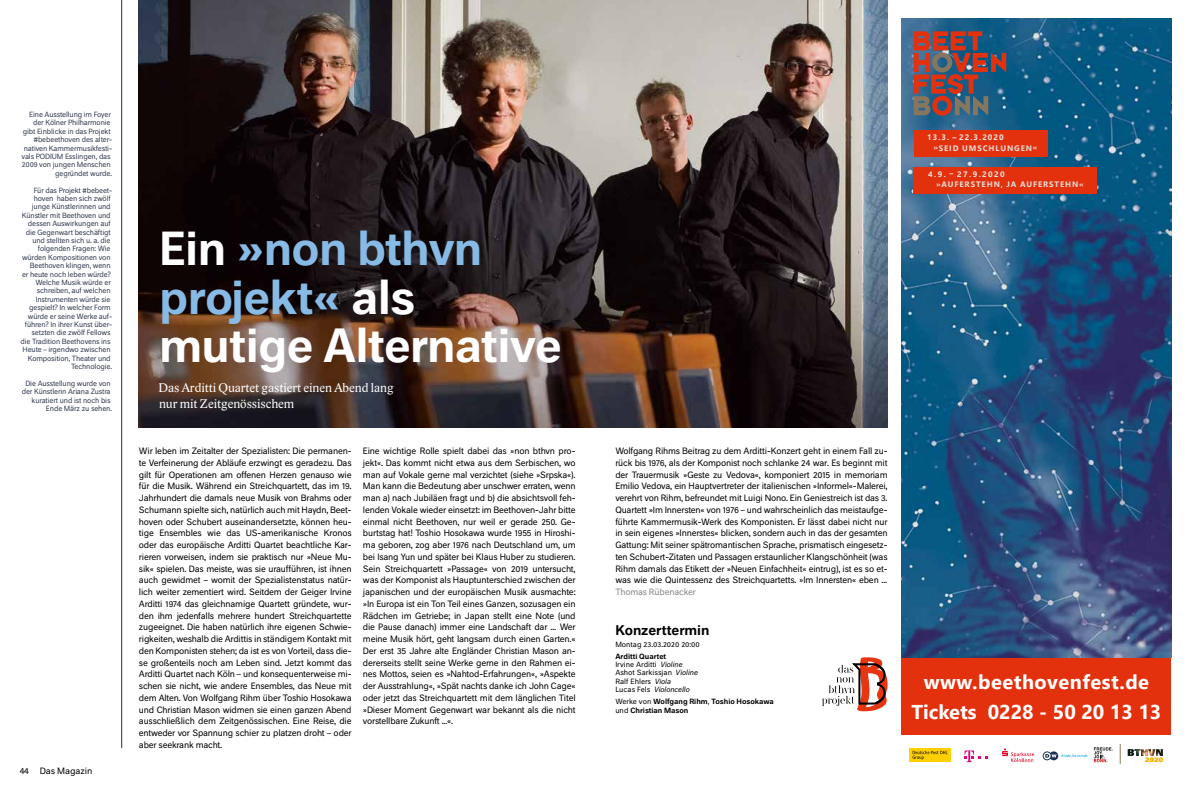
<style>
.page{position:relative;width:1191px;height:794px;background:#fff}
.page>*{position:absolute;margin:0;border:0;box-sizing:border-box;transform-origin:0 0}
.t1{font:500 44.2px/48.6px "Neutral BP";letter-spacing:-.015em;color:#fff}
.t2{font:700 20px/30px "Segoe UI";letter-spacing:.02em;color:#fff;text-align:center}
.t3{font:13px/16px "Lido STF";color:#fff}
.t4{font:500 13px "Neutral BP";letter-spacing:-.005em;color:#000}
.t5{font:8.5px/11.7px "Neutral BP";letter-spacing:-.02em;color:#000;text-align:justify}
.t6{font:8.5px "Neutral BP";letter-spacing:-.02em;color:#878786}
.t7{font:700 7.9px "Segoe UI";letter-spacing:.115em;color:#e3ddd6}
.t8{font:700 7.9px "Segoe UI";letter-spacing:.13em;color:#e6e1dc}
.t9{font:7px/8.4px "Neutral BP";letter-spacing:-.02em;color:#323b50;text-align:right}
.t10{font:7px/8.4px "Neutral BP";color:#000}
.t11{font:500 7px/8.4px "Neutral BP";color:#000}
.s1{color:#87bbe6}
.s2{font-weight:500}
.s3{font-style:italic}
.s4{font-weight:400}
</style>
<div class="page">
<img style="left:139px;top:0;width:748px;height:428px">
<hr style="left:121px;top:0;width:1px;height:748px;background:#1b3644">
<svg style="left:822px;top:657px;width:65px;height:54px"></svg>
<div style="left:901px;top:654px;width:270px;height:81px;background:#e3310e"></div>
<img style="left:901px;top:18px;width:270px;height:640px">
<div style="left:914px;top:131px;width:133px;height:26px;background:#e3310e"></div>
<div style="left:914px;top:167px;width:183px;height:26px;background:#e3310e"></div>
<svg style="left:913px;top:31px;width:93px;height:85px;background:#6a535b"></svg>
<div style="left:909px;top:748px;width:42px;height:14px;background:#ffcf00"></div>
<svg style="left:912px;top:750px;width:35px;height:10px"></svg>
<svg style="left:964px;top:750px;width:24px;height:12px"></svg>
<svg style="left:1002px;top:748px;width:32px;height:14px"></svg>
<svg style="left:1145px;top:757px;width:18px;height:5px"></svg>
<img style="left:1127px;top:749px;width:35px;height:7px">
<svg style="left:1119px;top:744px;width:1px;height:20px"></svg>
<svg style="left:1042px;top:747px;width:70px;height:15px"></svg>
<p class="t9" style="left:21px;top:110px;width:92px">Eine Ausstellung im Foyer der Kölner Philharmonie gibt Einblicke in das Projekt #bebeethoven des alter&shy;nativen Kammermusikfesti&shy;vals PODIUM Esslingen, das<br>2009 von jungen Menschen gegründet wurde.</p>
<p class="t9" style="left:21px;top:185px;width:93px">Für das Projekt #bebeet&shy;hoven haben sich zwölf junge Künstlerinnen und<br>Künstler mit Beethoven und dessen Auswirkungen auf die Gegenwart beschäftigt und stellten sich u. a. die folgenden Fragen: Wie würden Kompositionen von<br>Beethoven klingen, wenn<br>er heute noch leben würde?<br>Welche Musik würde er schreiben, auf welchen<br>Instrumenten würde sie gespielt? In welcher Form würde er seine Werke auf&shy;führen? In ihrer Kunst über&shy;setzten die zwölf Fellows<br>die Tradition Beethovens ins<br>Heute – irgendwo zwischen<br>Komposition, Theater und<br>Technologie.</p>
<p class="t9" style="left:22px;top:378px;width:92px">Die Ausstellung wurde von der Künstlerin Ariana Zustra kuratiert und ist noch bis<br>Ende März zu sehen.</p>
<p class="t5" style="left:20px;top:764px;width:74px">44 Das Magazin</p>
<h1 class="t1" style="left:159px;top:220px;width:404px">Ein <span class="s1">»non bthvn projekt«</span> als mutige Alternative</h1>
<h3 class="t3" style="left:159px;top:380px;width:236px">Das Arditti Quartet gastiert einen Abend lang nur mit Zeitgenössischem</h3>
<p class="t5" style="left:139px;top:444px;width:214px">Wir leben im Zeitalter der Spezialisten: Die permanen&shy;te Verfeinerung der Abläufe erzwingt es geradezu. Das gilt für Operationen am offenen Herzen genauso wie für die Musik. Während ein Streichquartett, das im 19.<br>Jahrhundert die damals neue Musik von Brahms oder Schumann spielte sich, natürlich auch mit Haydn, Beet&shy;hoven oder Schubert auseinandersetzte, können heu&shy;tige Ensembles wie das US-amerikanische Kronos oder das europäische Arditti Quartet beachtliche Kar&shy;rieren vorweisen, indem sie praktisch nur »Neue Mu&shy;sik« spielen. Das meiste, was sie uraufführen, ist ihnen auch gewidmet – womit der Spezialistenstatus natür&shy;lich weiter zementiert wird. Seitdem der Geiger Irvine Arditti 1974 das gleichnamige Quartett gründete, wur&shy;den ihm jedenfalls mehrere hundert Streichquartette zugeeignet. Die haben natürlich ihre eigenen Schwie&shy;rigkeiten, weshalb die Ardittis in ständigem Kontakt mit den Komponisten stehen; da ist es von Vorteil, dass die&shy;se großenteils noch am Leben sind. Jetzt kommt das Arditti Quartet nach Köln – und konsequenterweise mi&shy;schen sie nicht, wie andere Ensembles, das Neue mit dem Alten. Von Wolfgang Rihm über Toshio Hosokawa und Christian Mason widmen sie einen ganzen Abend ausschließlich dem Zeitgenössischen. Eine Reise, die entweder vor Spannung schier zu platzen droht – oder aber seekrank macht.</p>
<p class="t5" style="left:363px;top:444px;width:214px">Eine wichtige Rolle spielt dabei das »non bthvn pro&shy;jekt«. Das kommt nicht etwa aus dem Serbischen, wo man auf Vokale gerne mal verzichtet (siehe »Srpska«).<br>Man kann die Bedeutung aber unschwer erraten, wenn man a) nach Jubiläen fragt und b) die absichtsvoll feh&shy;lenden Vokale wieder einsetzt: im Beethoven-Jahr bitte einmal nicht Beethoven, nur weil er gerade 250. Ge&shy;burtstag hat! Toshio Hosokawa wurde 1955 in Hiroshi&shy;ma geboren, zog aber 1976 nach Deutschland um, um bei Isang Yun und später bei Klaus Huber zu studieren.<br>Sein Streichquartett »Passage« von 2019 untersucht, was der Komponist als Hauptunterschied zwischen der japanischen und der europäischen Musik ausmachte: »In Europa ist ein Ton Teil eines Ganzen, sozusagen ein Rädchen im Getriebe; in Japan stellt eine Note (und die Pause danach) immer eine Landschaft dar … Wer meine Musik hört, geht langsam durch einen Garten.« Der erst 35 Jahre alte Engländer Christian Mason an&shy;dererseits stellt seine Werke gerne in den Rahmen ei&shy;nes Mottos, seien es »Nahtod-Erfahrungen«, »Aspekte der Ausstrahlung«, »Spät nachts danke ich John Cage« oder jetzt das Streichquartett mit dem länglichen Titel »Dieser Moment Gegenwart war bekannt als die nicht vorstellbare Zukunft ...«.</p>
<p class="t8" style="left:927px;top:130px;width:78px">13.3. – 22.3.2020</p>
<p class="t8" style="left:928px;top:166px;width:78px">4.9. – 27.9.2020</p>
<p class="t7" style="left:936px;top:177px;width:149px">»AUFERSTEHN, JA AUFERSTEHN«</p>
<p class="t7" style="left:933px;top:141px;width:106px">»SEID UMSCHLUNGEN«</p>
<p class="t5" style="left:615px;top:444px;width:274px">Wolfgang Rihms Beitrag zu dem Arditti-Konzert geht in einem Fall zu&shy;rück bis 1976, als der Komponist noch schlanke 24 war. Es beginnt mit der Trauermusik »Geste zu Vedova«, komponiert 2015 in memoriam Emilio Vedova, ein Hauptvertreter der italienischen »Informel«-Malerei, verehrt von Rihm, befreundet mit Luigi Nono. Ein Geniestreich ist das 3.<br>Quartett »Im Innersten« von 1976 – und wahrscheinlich das meistaufge&shy;führte Kammermusik-Werk des Komponisten. Er lässt dabei nicht nur in sein eigenes »Innerstes« blicken, sondern auch in das der gesamten Gattung: Mit seiner spätromantischen Sprache, prismatisch eingesetz&shy;ten Schubert-Zitaten und Passagen erstaunlicher Klangschönheit (was Rihm damals das Etikett der »Neuen Einfachheit« eintrug), ist es so et&shy;was wie die Quintessenz des Streichquartetts. »Im Innersten« eben …</p>
<p class="t6" style="left:615px;top:585px;width:82px">Thomas Rübenacker</p>
<h3 class="t4" style="left:615px;top:619px;width:96px">Konzerttermin</h3>
<p class="t10" style="left:615px;top:639px;width:86px">Montag 23.03.2020 20:00</p>
<p class="t10" style="left:615px;top:651px;width:84px"><span class="s2">Arditti Quartet<br></span>Irvine Arditti <span class="s3">Violine<br></span>Ashot Sarkissjan <span class="s3">Violine<br></span>Ralf Ehlers <span class="s3">Viola<br></span>Lucas Fels <span class="s3">Violoncello</span></p>
<p class="t11" style="left:615px;top:697px;width:160px"><span class="s4">Werke von</span> Wolfgang Rihm<span class="s4">,</span> Toshio Hosokawa <span class="s4">und</span> Christian Mason</p>
<h2 class="t2" style="left:911px;top:665px;width:252px">www.beethovenfest.de<br>Tickets 0228 - 50 20 13 13</h2>
</div>
